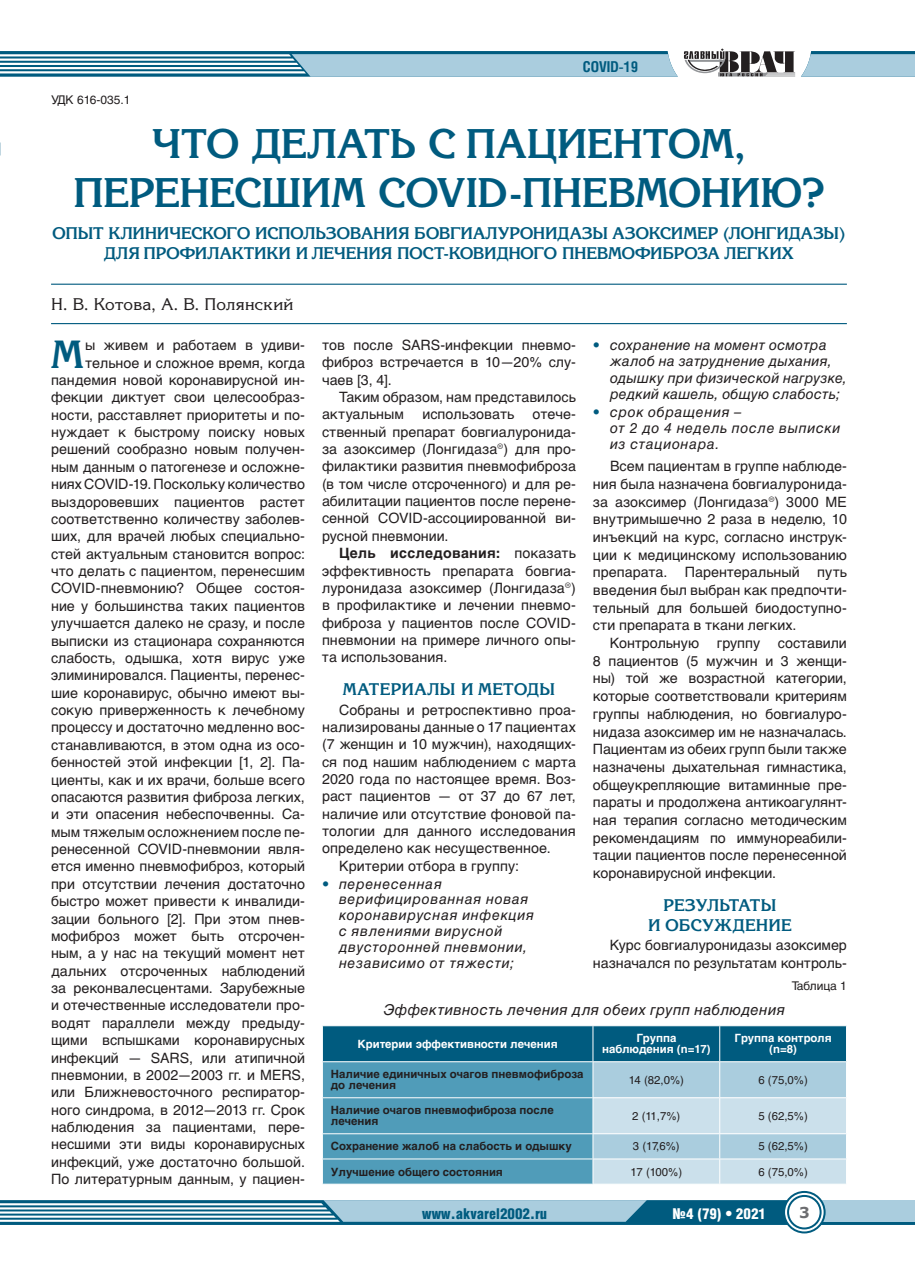
<style>
.page{position:relative;width:915px;height:1276px;background:#fff}
.page>*{position:absolute;margin:0;border:0;box-sizing:border-box;transform-origin:0 0}
.t1{font:700 40.5px/49.2px "AG Kornelia C";letter-spacing:-.02em;color:#005b7f;text-align:center}
.t2{font:700 38.4px "AG Kornelia C";color:#005b7f}
.t3{font:700 16.5px/20px "AG Kornelia C";letter-spacing:-.005em;color:#005b7f;text-align:center}
.t4{font:16.5px "AG Kornelia C";letter-spacing:.015em;color:#231f20}
.t5{font:700 16.5px "AG Kornelia C";letter-spacing:.02em;color:#005b7f}
.t6{font:italic 15px "Helvetica Cyr Upright";letter-spacing:.025em;color:#231f20}
.t7{font:15px "Helios Cond Black C";color:#005b7f}
.t8{font:15px "Helios Cond Black C";color:#fff}
.t9{font:700 15px "Helios Cond C";color:#005b7f}
.t10{font:700 15px "Verdana";color:#6c6d70}
.t11{font:14.25px/17.4px "Helvetica Cyr Upright";color:#231f20;text-align:justify}
.t12{font:italic 14.25px/15.9px "Helvetica Cyr Upright";letter-spacing:.04em;color:#231f20}
.t13{font:italic 14.25px/16.2px "Helvetica Cyr Upright";letter-spacing:.015em;color:#231f20}
.t14{font:12px "Helvetica Cyr Upright";color:#231f20}
.t15{font:700 11.4px/10.8px "Helvetica Cyr Upright";color:#231f20}
.t16{font:700 11.4px/10.8px "Helvetica Cyr Upright";color:#fff;text-align:center}
.t17{font:11.4px "Helvetica Cyr Upright";color:#231f20}
.s1{font-weight:700;font-style:normal;color:#005b7f}
.s2{font-weight:700}
</style>
<div class="page">
<svg style="left:783px;top:1192px;width:41px;height:40px"></svg>
<div style="left:782px;top:1191px;width:43px;height:42px;border:2px solid #005b7f;border-radius:50%"></div>
<div style="left:786px;top:1195px;width:35px;height:34px;border:2px solid #005b7f;border-radius:50%"></div>
<svg style="left:1px;top:1200px;width:913px;height:25px;background:#70a4ba"></svg>
<svg style="left:1px;top:48px;width:913px;height:29px"></svg>
<hr style="left:51px;top:284px;width:795px;height:1px;background:#005b7f">
<hr style="left:51px;top:323px;width:795px;height:1px;background:#005b7f">
<svg style="left:322px;top:1025px;width:524px;height:158px;background:#6ba6be"></svg>
<img style="left:0;top:0;width:1px;height:1276px">
<hr style="left:0;top:0;width:1px;height:147px;background:#fff">
<hr style="left:0;top:325px;width:1px;height:119px;background:#fff">
<hr style="left:0;top:811px;width:1px;height:97px;background:#fff">
<hr style="left:0;top:923px;width:1px;height:74px;background:#fff">
<p class="t9" style="left:582px;top:57px;width:57px">COVID-19</p>
<p class="t14" style="left:51px;top:93px;width:81px">УДК 616-035.1</p>
<h1 class="t1" style="left:73px;top:119px;width:753px">ЧТО ДЕЛАТЬ С ПАЦИЕНТОМ,<br>ПЕРЕНЕСШИМ COVID-ПНЕВМОНИЮ?</h1>
<p class="t3" style="left:52px;top:223px;width:27px">Опыт</p>
<p class="t3" style="left:108px;top:223px;width:26px">клиничес</p>
<p class="t3" style="left:202px;top:223px;width:66px">кого использовани</p>
<p class="t3" style="left:397px;top:223px;width:30px">я бов</p>
<p class="t3" style="left:450px;top:223px;width:24px">гиалуронидазы</p>
<p class="t3" style="left:612px;top:223px;width:14px">азо</p>
<p class="t3" style="left:648px;top:223px;width:24px">ксимер</p>
<p class="t3" style="left:722px;top:223px;width:67px">(Лонгидазы</p>
<p class="t3" style="left:838px;top:223px;width:8px">)</p>
<p class="t3" style="left:104px;top:243px;width:47px">дл я про</p>
<p class="t3" style="left:180px;top:243px;width:28px">фила</p>
<p class="t3" style="left:232px;top:243px;width:76px">ктики илечени</p>
<p class="t3" style="left:380px;top:243px;width:30px">я пост</p>
<p class="t3" style="left:443px;top:243px;width:30px">-ковидно</p>
<p class="t3" style="left:533px;top:243px;width:42px">го пневмо</p>
<p class="t3" style="left:635px;top:243px;width:28px">фиброза</p>
<p class="t3" style="left:724px;top:243px;width:71px">легких</p>
<p class="t4" style="left:51px;top:295px;width:244px">Н. В. Котова, А. В. Полянский</p>
<p class="t11" style="left:51px;top:337px;width:255px;text-align:right">ы живем и работаем в удиви&shy;тельное и сложное время, когда пандемия новой коронавирусной ин&shy;фекции диктует свои целесообраз&shy;ности, расставляет приоритеты и по&shy;нуждает к быстрому поиску новых решений сообразно новым получен&shy;ным данным о патогенезе и осложне&shy;ниях COVID-19. Поскольку количество выздоровевших пациентов растет соответственно количеству заболев&shy;ших, для врачей любых специально&shy;стей актуальным становится вопрос: что делать с пациентом, перенесшим COVID-пневмонию? Общее состоя&shy;ние у большинства таких пациентов улучшается далеко не сразу, и после выписки из стационара сохраняются слабость, одышка, хотя вирус уже элиминировался. Пациенты, перенес&shy;шие коронавирус, обычно имеют вы&shy;сокую приверженность к лечебному процессу и достаточно медленно вос&shy;станавливаются, в этом одна из осо&shy;бенностей этой инфекции [1, 2]. Па&shy;циенты, как и их врачи, больше всего опасаются развития фиброза легких, и эти опасения небеспочвенны. Са&shy;мым тяжелым осложнением после пе&shy;ренесенной COVID-пневмонии явля&shy;ется именно пневмофиброз, который при отсутствии лечения достаточно быстро может привести к инвалиди&shy;зации больного [2]. При этом пнев&shy;мофиброз может быть отсрочен&shy;ным, а у нас на текущий момент нет дальних отсроченных наблюдений за реконвалесцентами. Зарубежные и отечественные исследователи про&shy;водят параллели между предыду&shy;щими вспышками коронавирусных инфекций — SARS, или атипичной пневмонии, в 2002—2003 гг. и MERS, или Ближневосточного респиратор&shy;ного синдрома, в 2012—2013 гг. Срок наблюдения за пациентами, пере&shy;несшими эти виды коронавирусных инфекций, уже достаточно большой.<br>По литературным данным, у пациен-</p>
<p class="t11" style="left:322px;top:336px;width:255px">тов после SARS-инфекции пневмо&shy;фиброз встречается в 10—20% слу&shy;чаев [3, 4].</p>
<h2 class="t2" style="left:51px;top:331px;width:34px">М</h2>
<p class="t13" style="left:609px;top:337px;width:238px;text-indent:-17px"><span class="s1">•</span> сохранение на момент осмотра жалоб на затруднение дыхания, одышку при физической нагрузке, редкий кашель, общую слабость;</p>
<p class="t12" style="left:609px;top:404px;width:232px;text-indent:-17px"><span class="s1">•</span> срок обращения –<br>от 2 до 4 недель после выписки из стационара.</p>
<p class="t11" style="left:592px;top:457px;width:255px;text-indent:17px">Всем пациентам в группе наблюде&shy;ния была назначена бовгиалуронида&shy;за азоксимер (Лонгидаза®) 3000 МЕ внутримышечно 2 раза в неделю, 10 инъекций на курс, согласно инструк&shy;ции к медицинскому использованию препарата. Парентеральный путь введения был выбран как предпочти&shy;тельный для большей биодоступно&shy;сти препарата в ткани легких.</p>
<p class="t11" style="left:592px;top:634px;width:255px;text-indent:17px">Контрольную группу составили 8 пациентов (5 мужчин и 3 женщи&shy;ны) той же возрастной категории, которые соответствовали критериям группы наблюдения, но бовгиалуро&shy;нидаза азоксимер им не назначалась.<br>Пациентам из обеих групп были также назначены дыхательная гимнастика, общеукрепляющие витаминные пре&shy;параты и продолжена антикоагулянт&shy;ная терапия согласно методическим рекомендациям по иммунореабили&shy;тации пациентов после перенесенной коронавирусной инфекции.</p>
<p class="t3" style="left:647px;top:895px;width:145px">РЕЗУЛЬТАТЫ<br>И ОБСУЖДЕНИЕ</p>
<p class="t11" style="left:592px;top:936px;width:255px;text-align:right">Курс бовгиалуронидазы азоксимер назначался по результатам контроль-</p>
<p class="t11" style="left:322px;top:388px;width:255px;text-indent:17px">Таким образом, нам представилось актуальным</p>
<p class="t11" style="left:322px;top:406px;width:255px;text-indent:210px">отече&shy;ственный препарат бовгиалуронида&shy;за азоксимер (Лонгидаза®) для про&shy;филактики развития пневмофиброза (в том числе отсроченного) и для ре&shy;абилитации пациентов после перене&shy;сенной COVID-ассоциированной ви&shy;русной пневмонии.</p>
<p class="t11" style="left:322px;top:544px;width:255px;text-indent:17px"><span class="s2">Цель исследования:</span> показать эффективность препарата бовгиа&shy;луронидаза азоксимер (Лонгидаза®) в профилактике и лечении пневмо&shy;фиброза у пациентов после COVID&shy;пневмонии на примере личного опы&shy;та использования.</p>
<p class="t5" style="left:343px;top:679px;width:213px">МАТЕРИАЛЫ И МЕТОДЫ</p>
<p class="t11" style="left:339px;top:701px;width:238px">Собраны и ретроспективно проа-</p>
<p class="t11" style="left:322px;top:718px;width:255px">нализированы данные о 17 пациентах</p>
<p class="t11" style="left:322px;top:735px;width:255px">(7 женщин и 10 мужчин), находящих-</p>
<p class="t11" style="left:322px;top:753px;width:255px">ся под нашим наблюдением с марта</p>
<p class="t11" style="left:322px;top:770px;width:255px">2020 года по настоящее время. Воз-</p>
<p class="t11" style="left:322px;top:787px;width:255px">раст пациентов — от 37 до 67 лет,</p>
<p class="t11" style="left:322px;top:805px;width:255px">наличие или отсутствие фоновой па-</p>
<p class="t11" style="left:322px;top:822px;width:255px">тологии для данного исследования</p>
<p class="t11" style="left:322px;top:839px;width:230px">определено как несущественное.</p>
<p class="t11" style="left:339px;top:857px;width:182px">Критерии отбора в группу:</p>
<p class="t12" style="left:339px;top:875px;width:196px;text-indent:-17px"><span class="s1">•</span> перенесенная верифицированная новая коронавирусная инфекция с явлениями вирусной двусторонней пневмонии, независимо от тяжести;</p>
<p class="t11" style="left:422px;top:406px;width:93px">использовать</p>
<p class="t14" style="left:791px;top:979px;width:57px">Таблица 1</p>
<p class="t6" style="left:383px;top:1001px;width:403px">Эффективность лечения для обеих групп наблюдения</p>
<p class="t16" style="left:357px;top:1038px;width:201px">Критерии эффективности лечения</p>
<p class="t16" style="left:601px;top:1033px;width:110px">Группа наблюдения (n=17)</p>
<p class="t16" style="left:734px;top:1033px;width:99px">Группа контроля (n=8)</p>
<p class="t15" style="left:331px;top:1069px;width:254px">Наличие единичных очагов пневмофиброза до лечения</p>
<p class="t17" style="left:628px;top:1073px;width:57px">14 (82,0%)</p>
<p class="t17" style="left:758px;top:1073px;width:51px">6 (75,0%)</p>
<p class="t15" style="left:331px;top:1105px;width:224px">Наличие очагов пневмофиброза после лечения</p>
<p class="t17" style="left:632px;top:1109px;width:50px">2 (11,7%)</p>
<p class="t17" style="left:758px;top:1109px;width:51px">5 (62,5%)</p>
<p class="t15" style="left:331px;top:1141px;width:242px">Сохранение жалоб на слабость и одышку</p>
<p class="t17" style="left:632px;top:1140px;width:48px">3 (17,6%)</p>
<p class="t17" style="left:758px;top:1140px;width:51px">5 (62,5%)</p>
<p class="t15" style="left:331px;top:1166px;width:173px">Улучшение общего состояния</p>
<p class="t17" style="left:630px;top:1165px;width:53px">17 (100%)</p>
<p class="t17" style="left:758px;top:1165px;width:51px">6 (75,0%)</p>
<p class="t7" style="left:422px;top:1204px;width:126px">www.akvarel2002.ru</p>
<p class="t8" style="left:672px;top:1204px;width:95px">№4 (79) • 2021</p>
<p class="t10" style="left:798px;top:1202px;width:12px">3</p>
</div>
